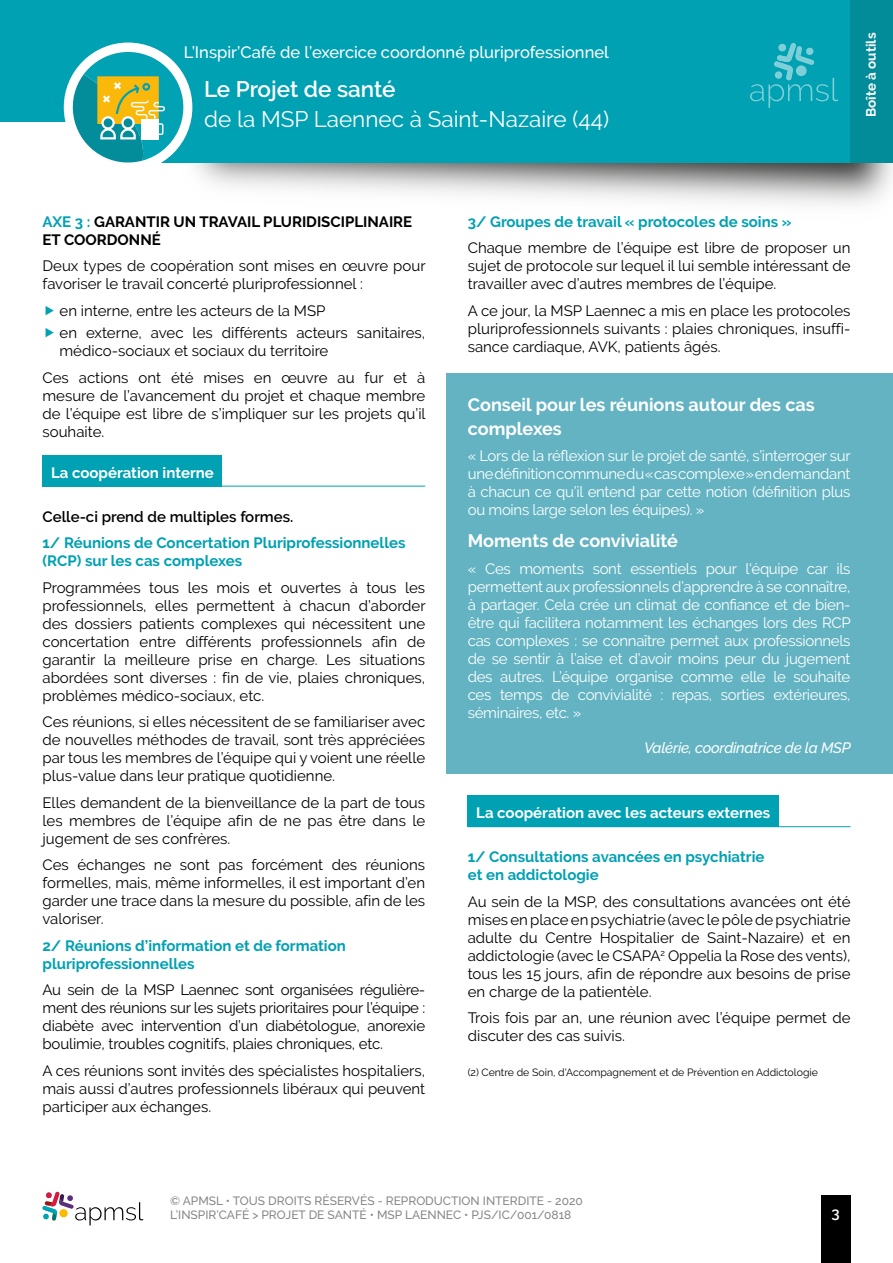
<style>
.page{position:relative;width:893px;height:1263px;background:#fff}
.page>*{position:absolute;margin:0;border:0;box-sizing:border-box;transform-origin:0 0}
.t1{font:22.5px "Raleway";color:#fff}
.t2{font:600 22.5px "Raleway";color:#fff}
.t3{font:700 18px/23.4px "Raleway";color:#fff}
.t4{font:500 16.5px "Raleway";color:#fff}
.t5{font:15px/18px "Raleway";color:#000;text-align:justify}
.t6{font:15px/18px "Raleway";letter-spacing:-.02em;color:#fff;text-align:justify}
.t7{font:700 15px/18px "Raleway";color:#00a1b3}
.t8{font:700 15px "Raleway";color:#fff}
.t9{font:700 15px/18px "Raleway";color:#000}
.t10{font:600 15px "Raleway";color:#000}
.t11{font:italic 500 15px "Raleway";letter-spacing:-.02em;color:#fff}
.t12{font:600 15px "Raleway";color:#fff}
.t13{font:700 13.5px "Raleway";color:#fff}
.t14{font:500 12px/14.4px "Raleway";color:#878787}
.t15{font:10.5px "Raleway";color:#000}
.s1{color:#00a1b3}
</style>
<div class="page">
<img style="left:195px;top:163px;width:698px;height:42px">
<div style="left:132px;top:121px;width:761px;height:42px;background:#00a1b3"></div>
<div style="left:0;top:0;width:893px;height:121px;background:#00a1b3"></div>
<div style="left:64px;top:43px;width:128px;height:129px;background:#fff;border-radius:50%"></div>
<svg style="left:73px;top:52px;width:110px;height:111px"></svg>
<svg style="left:750px;top:43px;width:88px;height:65px"></svg>
<div style="left:850px;top:0;width:43px;height:163px;background:#028b98"></div>
<div style="left:821px;top:1196px;width:29px;height:67px;background:#000"></div>
<svg style="left:43px;top:1192px;width:100px;height:33px"></svg>
<div style="left:43px;top:455px;width:179px;height:31px;background:#00a1b3"></div>
<hr style="left:43px;top:486px;width:382px;height:1px;background:#00a1b3">
<div style="left:468px;top:795px;width:311px;height:32px;background:#00a1b3"></div>
<hr style="left:468px;top:826px;width:382px;height:1px;background:#00a1b3">
<div style="left:446px;top:373px;width:447px;height:401px;background:#63b3c2"></div>
<p class="t4" style="left:184px;top:43px;width:427px">L’Inspir’Café de l’exercice coordonné pluriprofessionnel</p>
<h1 class="t2" style="left:204px;top:76px;width:193px">Le Projet de santé</h1>
<h1 class="t1" style="left:204px;top:106px;width:407px">de la MSP Laennec à Saint-Nazaire (44)</h1>
<p class="t13" style="left:863px;top:117px;width:86px;rotate:-90deg">Boîte à outils</p>
<p class="t9" style="left:43px;top:212px;width:371px"><span class="s1">AXE 3 :</span> GARANTIR UN TRAVAIL PLURIDISCIPLINAIRE<br>ET COORDONNÉ</p>
<p class="t5" style="left:43px;top:257px;width:385px">Deux types de coopération sont mises en œuvre pour favoriser le travail concerté pluriprofessionnel :</p>
<p class="t5" style="left:60px;top:299px;width:367px;line-height:22.2px">en interne, entre les acteurs de la MSP<br>en externe, avec les différents acteurs sanitaires,</p>
<p class="t5" style="left:43px;top:337px;width:384px;line-height:26.5px;text-indent:17px">médico-sociaux et sociaux du territoire<br>Ces actions ont été mises en œuvre au fur et à</p>
<p class="t5" style="left:43px;top:386px;width:385px">mesure de l’avancement du projet et chaque membre de l’équipe est libre de s’impliquer sur les projets qu’il souhaite.</p>
<p class="t8" style="left:51px;top:464px;width:164px">La coopération interne</p>
<p class="t10" style="left:43px;top:508px;width:252px">Celle-ci prend de multiples formes.</p>
<p class="t7" style="left:43px;top:534px;width:365px">1/ Réunions de Concertation Pluriprofessionnelles (RCP) sur les cas complexes</p>
<p class="t5" style="left:43px;top:578px;width:385px">Programmées tous les mois et ouvertes à tous les professionnels, elles permettent à chacun d’aborder des dossiers patients complexes qui nécessitent une concertation entre différents professionnels afin de garantir la meilleure prise en charge. Les situations abordées sont diverses : fin de vie, plaies chroniques, problèmes médico-sociaux, etc.</p>
<p class="t5" style="left:43px;top:713px;width:384px">Ces réunions, si elles nécessitent de se familiariser avec de nouvelles méthodes de travail, sont très appréciées par tous les membres de l’équipe qui y voient une réelle plus-value dans leur pratique quotidienne.</p>
<p class="t5" style="left:43px;top:793px;width:384px">Elles demandent de la bienveillance de la part de tous les membres de l’équipe afin de ne pas être dans le jugement de ses confrères.</p>
<p class="t5" style="left:43px;top:856px;width:384px">Ces échanges ne sont pas forcément des réunions formelles, mais, même informelles, il est important d’en garder une trace dans la mesure du possible, afin de les valoriser.</p>
<p class="t7" style="left:43px;top:936px;width:305px">2/ Réunions d’information et de formation pluriprofessionnelles</p>
<p class="t5" style="left:43px;top:981px;width:384px">Au sein de la MSP Laennec sont organisées régulière&shy;ment des réunions sur les sujets prioritaires pour l’équipe : diabète avec intervention d’un diabétologue, anorexie boulimie, troubles cognitifs, plaies chroniques, etc.</p>
<p class="t5" style="left:43px;top:1061px;width:384px">A ces réunions sont invités des spécialistes hospitaliers, mais aussi d’autres professionnels libéraux qui peuvent participer aux échanges.</p>
<p class="t7" style="left:468px;top:212px;width:325px">3/ Groupes de travail « protocoles de soins »</p>
<p class="t5" style="left:468px;top:239px;width:384px">Chaque membre de l’équipe est libre de proposer un sujet de protocole sur lequel il lui semble intéressant de travailler avec d’autres membres de l’équipe.</p>
<p class="t5" style="left:468px;top:301px;width:384px">A ce jour, la MSP Laennec a mis en place les protocoles pluriprofessionnels suivants : plaies chroniques, insuffi&shy;sance cardiaque, AVK, patients âgés.</p>
<p class="t3" style="left:468px;top:393px;width:348px">Conseil pour les réunions autour des cas complexes</p>
<p class="t6" style="left:468px;top:447px;width:385px">« Lors de la réflexion sur le projet de santé, s’interroger sur une définition commune du « cas complexe » en demandant à chacun ce qu’il entend par cette notion (définition plus ou moins large selon les équipes). »</p>
<p class="t3" style="left:468px;top:529px;width:212px">Moments de convivialité</p>
<p class="t6" style="left:468px;top:559px;width:385px">« Ces moments sont essentiels pour l'équipe car ils permettent aux professionnels d’apprendre à se connaître, à partager. Cela crée un climat de confiance et de bien&shy;être qui facilitera notamment les échanges lors des RCP cas complexes : se connaître permet aux professionnels de se sentir à l’aise et d’avoir moins peur du jugement des autres. L’équipe organise comme elle le souhaite ces temps de convivialité : repas, sorties extérieures, séminaires, etc. »</p>
<p class="t11" style="left:644px;top:739px;width:208px">Valérie, coordinatrice de la MSP</p>
<p class="t8" style="left:476px;top:804px;width:296px">La coopération avec les acteurs externes</p>
<p class="t7" style="left:468px;top:848px;width:298px">1/ Consultations avancées en psychiatrie et en addictologie</p>
<p class="t5" style="left:468px;top:892px;width:384px">Au sein de la MSP, des consultations avancées ont été mises en place en psychiatrie (avec le pôle de psychiatrie adulte du Centre Hospitalier de Saint-Nazaire) et en addictologie (avec le CSAPA<sup>2</sup> Oppelia la Rose des vents), tous les 15 jours, afin de répondre aux besoins de prise en charge de la patientèle.</p>
<p class="t5" style="left:468px;top:1009px;width:384px">Trois fois par an, une réunion avec l’équipe permet de discuter des cas suivis.</p>
<p class="t15" style="left:468px;top:1066px;width:352px">(2) Centre de Soin, d'Accompagnement et de Prévention en Addictologie</p>
<p class="t14" style="left:170px;top:1193px;width:414px">© APMSL • TOUS DROITS RÉSERVÉS - REPRODUCTION INTERDITE - 2020<br>L’INSPIR’CAFÉ &gt; PROJET DE SANTÉ • MSP LAENNEC • PJS/IC/001/0818</p>
<p class="t12" style="left:831px;top:1204px;width:10px">3</p>
</div>
